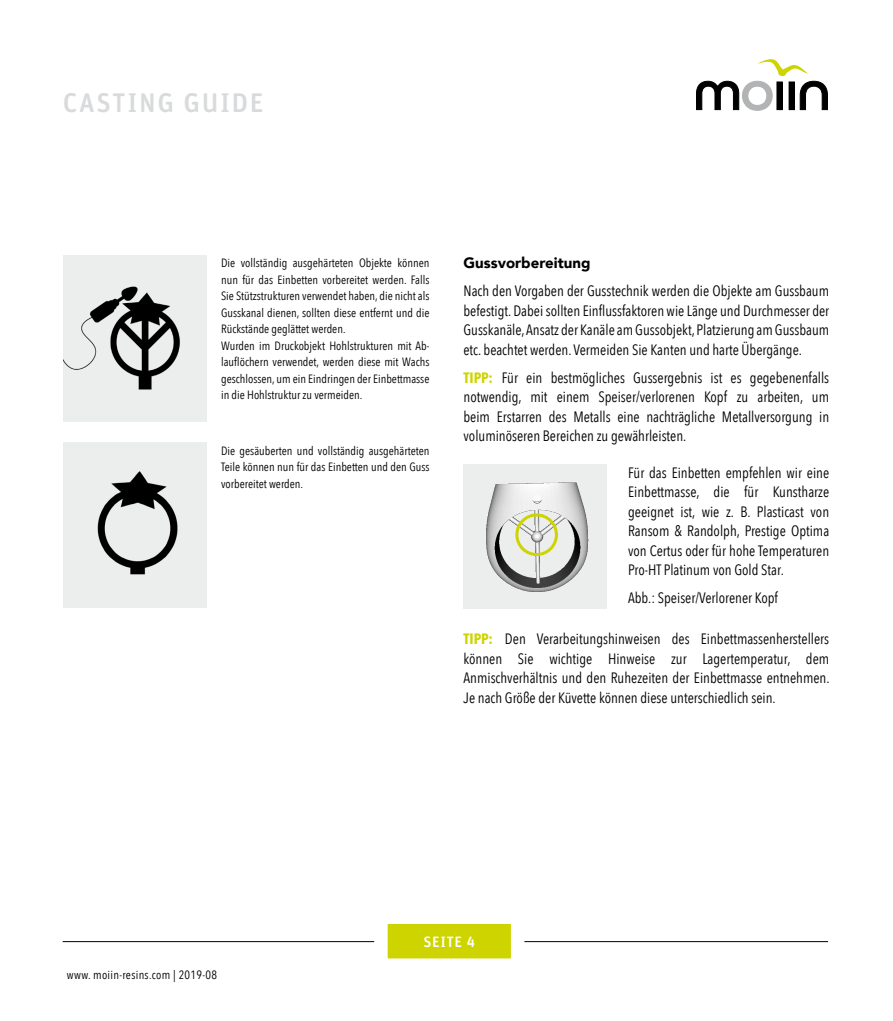
<style>
.page{position:relative;width:893px;height:1021px;background:#fff}
.page>*{position:absolute;margin:0;border:0;box-sizing:border-box;transform-origin:0 0}
.t1{font:500 27px "Unit Rounded Pro";letter-spacing:.06em;color:#d9dadb}
.t2{font:15px/19.5px "Avenir Next Condensed";color:#000;text-align:justify}
.t3{font:900 15px "Avenir";color:#000}
.t4{font:500 15px "Unit Rounded Pro";letter-spacing:.035em;color:#fff}
.t5{font:12px/16.5px "Avenir Next Condensed";color:#000}
.t6{font:12px "Avenir Next Condensed";letter-spacing:.025em;color:#000}
.s1{font-weight:700;color:#cdd400}
</style>
<div class="page">
<svg style="left:696px;top:59px;width:132px;height:52px"></svg>
<hr style="left:63px;top:941px;width:765px;height:1px;background:#000">
<div style="left:381px;top:917px;width:137px;height:48px;background:#cdd400"></div>
<div style="left:374px;top:910px;width:150px;height:61px;border:14px solid #fff"></div>
<img style="left:463px;top:464px;width:144px;height:144px">
<img style="left:64px;top:255px;width:143px;height:167px">
<img style="left:64px;top:442px;width:143px;height:166px">
<div style="left:515px;top:513px;width:43px;height:43px;border:3px solid #cdd400;border-radius:50%"></div>
<h1 class="t1" style="left:63px;top:84px;width:202px">CASTING GUIDE</h1>
<p class="t5" style="left:221px;top:254px;width:210px">Die vollständig ausgehärteten Objekte können nun für das Einbetten vorbereitet werden. Falls Sie Stützstrukturen verwendet haben, die nicht als Gusskanal dienen, sollten diese entfernt und die Rückstände geglättet werden.<br>Wurden im Druckobjekt Hohlstrukturen mit Ab&shy;lauflöchern verwendet, werden diese mit Wachs geschlossen, um ein Eindringen der Einbettmasse in die Hohlstruktur zu vermeiden.</p>
<p class="t5" style="left:221px;top:442px;width:210px;text-align:justify">Die gesäuberten und vollständig ausgehärteten Teile können nun für das Einbetten und den Guss vorbereitet werden.</p>
<p class="t3" style="left:463px;top:250px;width:128px">Gussvorbereitung</p>
<p class="t2" style="left:463px;top:280px;width:367px">Nach den Vorgaben der Gusstechnik werden die Objekte am Gussbaum befestigt. Dabei sollten Einflussfaktoren wie Länge und Durchmesser der Gusskanäle, Ansatz der Kanäle am Gussobjekt, Platzierung am Gussbaum etc. beachtet werden. Vermeiden Sie Kanten und harte Übergänge.</p>
<p class="t2" style="left:463px;top:367px;width:367px"><span class="s1">TIPP:</span> Für ein bestmögliches Gussergebnis ist es gegebenenfalls notwendig, mit einem Speiser/verlorenen Kopf zu arbeiten, um beim Erstarren des Metalls eine nachträgliche Metallversorgung in voluminöseren Bereichen zu gewährleisten.</p>
<p class="t2" style="left:628px;top:462px;width:203px">Für das Einbetten empfehlen wir eine Einbettmasse, die für Kunstharze geeignet ist, wie z. B. Plasticast von Ransom &amp; Randolph, Prestige Optima von Certus oder für hohe Temperaturen Pro-HT Platinum von Gold Star.</p>
<p class="t2" style="left:628px;top:587px;width:151px">Abb.: Speiser/Verlorener Kopf</p>
<p class="t2" style="left:463px;top:628px;width:368px"><span class="s1">TIPP:</span> Den Verarbeitungshinweisen des Einbettmassenherstellers können Sie wichtige Hinweise zur Lagertemperatur, dem Anmischverhältnis und den Ruhezeiten der Einbettmasse entnehmen.<br>Je nach Größe der Küvette können diese unterschiedlich sein.</p>
<p class="t6" style="left:67px;top:964px;width:152px">www. moiin-resins.com | 2019-08</p>
<p class="t4" style="left:424px;top:931px;width:53px">SEITE 4</p>
</div>
